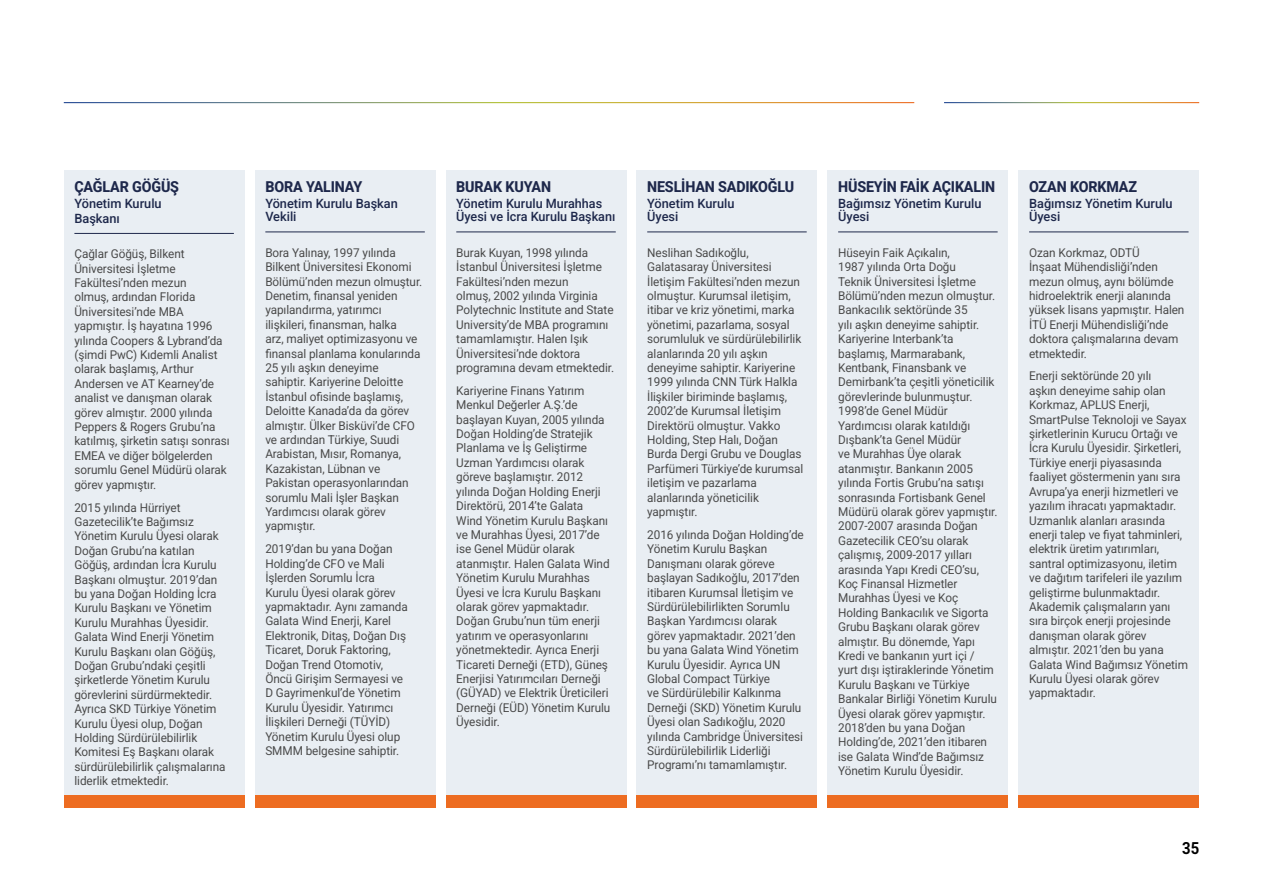
<style>
.page{position:relative;width:1263px;height:893px;background:#fff}
.page>*{position:absolute;margin:0;border:0;box-sizing:border-box;transform-origin:0 0}
.t1{font:700 16.5px "Roboto";color:#000;scale:.9 1}
.t2{font:800 15px "Roboto";letter-spacing:-.01em;color:#1e284b;scale:.95 1}
.t3{font:500 12.75px/13.5px "Roboto";color:#1e284b}
.t4{font:12px/14.4px "Roboto";letter-spacing:-.005em;color:#4a4a4a}
</style>
<div class="page">
<div style="left:255px;top:170px;width:180px;height:636px;background:#e9eef3"></div>
<hr style="left:265px;top:232px;width:160px;height:1px;background:#1e284b">
<div style="left:64px;top:170px;width:180px;height:636px;background:#e9eef3"></div>
<hr style="left:74px;top:233px;width:160px;height:1px;background:#1e284b">
<div style="left:446px;top:170px;width:180px;height:636px;background:#e9eef3"></div>
<hr style="left:456px;top:232px;width:160px;height:1px;background:#1e284b">
<div style="left:637px;top:170px;width:180px;height:631px;background:#e9eef3"></div>
<hr style="left:647px;top:232px;width:160px;height:1px;background:#1e284b">
<div style="left:827px;top:170px;width:181px;height:636px;background:#e9eef3"></div>
<hr style="left:838px;top:232px;width:160px;height:1px;background:#1e284b">
<div style="left:1018px;top:170px;width:181px;height:636px;background:#e9eef3"></div>
<hr style="left:1029px;top:232px;width:159px;height:1px;background:#1e284b">
<div style="left:64px;top:795px;width:180px;height:13px;background:#ed6c21"></div>
<div style="left:255px;top:795px;width:180px;height:13px;background:#ed6c21"></div>
<div style="left:446px;top:795px;width:180px;height:13px;background:#ed6c21"></div>
<div style="left:637px;top:795px;width:180px;height:13px;background:#ed6c21"></div>
<div style="left:827px;top:795px;width:181px;height:13px;background:#ed6c21"></div>
<div style="left:1018px;top:795px;width:181px;height:13px;background:#ed6c21"></div>
<p class="t2" style="left:74px;top:176px;width:112px">ÇAĞLAR GÖĞÜŞ</p>
<p class="t3" style="left:74px;top:195px;width:89px;line-height:15px">Yönetim Kurulu<br>Başkanı</p>
<p class="t4" style="left:74px;top:246px;width:157px">Çağlar Göğüş, Bilkent<br>Üniversitesi İşletme<br>Fakültesi’nden mezun<br>olmuş, ardından Florida<br>Üniversitesi’nde MBA yapmıştır. İş hayatına 1996 yılında Coopers &amp; Lybrand’da (şimdi PwC) Kıdemli Analist olarak başlamış, Arthur<br>Andersen ve AT Kearney’de analist ve danışman olarak görev almıştır. 2000 yılında<br>Peppers &amp; Rogers Grubu’na katılmış, şirketin satışı sonrası<br>EMEA ve diğer bölgelerden sorumlu Genel Müdürü olarak görev yapmıştır.</p>
<p class="t4" style="left:74px;top:500px;width:153px">2015 yılında Hürriyet<br>Gazetecilik’te Bağımsız<br>Yönetim Kurulu Üyesi olarak<br>Doğan Grubu’na katılan<br>Göğüş, ardından İcra Kurulu<br>Başkanı olmuştur. 2019’dan bu yana Doğan Holding İcra<br>Kurulu Başkanı ve Yönetim<br>Kurulu Murahhas Üyesidir.<br>Galata Wind Enerji Yönetim<br>Kurulu Başkanı olan Göğüş,<br>Doğan Grubu’ndaki çeşitli şirketlerde Yönetim Kurulu görevlerini sürdürmektedir.<br>Ayrıca SKD Türkiye Yönetim<br>Kurulu Üyesi olup, Doğan<br>Holding Sürdürülebilirlik<br>Komitesi Eş Başkanı olarak sürdürülebilirlik çalışmalarına liderlik etmektedir.</p>
<p class="t2" style="left:265px;top:176px;width:104px">BORA YALINAY</p>
<p class="t3" style="left:265px;top:196px;width:134px">Yönetim Kurulu Başkan<br>Vekili</p>
<p class="t4" style="left:265px;top:245px;width:159px">Bora Yalınay, 1997 yılında<br>Bilkent Üniversitesi Ekonomi<br>Bölümü’nden mezun olmuştur.<br>Denetim, finansal yeniden yapılandırma, yatırımcı ilişkileri, finansman, halka<br>arz, maliyet optimizasyonu ve finansal planlama konularında<br>25 yılı aşkın deneyime sahiptir. Kariyerine Deloitte<br>İstanbul ofisinde başlamış,<br>Deloitte Kanada’da da görev almıştır. Ülker Bisküvi’de CFO ve ardından Türkiye, Suudi<br>Arabistan, Mısır, Romanya,<br>Kazakistan, Lübnan ve<br>Pakistan operasyonlarından sorumlu Mali İşler Başkan<br>Yardımcısı olarak görev yapmıştır.</p>
<p class="t4" style="left:265px;top:541px;width:144px">2019’dan bu yana Doğan<br>Holding’de CFO ve Mali<br>İşlerden Sorumlu İcra<br>Kurulu Üyesi olarak görev yapmaktadır. Aynı zamanda<br>Galata Wind Enerji, Karel<br>Elektronik, Ditaş, Doğan Dış<br>Ticaret, Doruk Faktoring,<br>Doğan Trend Otomotiv,<br>Öncü Girişim Sermayesi ve<br>D Gayrimenkul’de Yönetim<br>Kurulu Üyesidir. Yatırımcı<br>İlişkileri Derneği (TÜYİD)<br>Yönetim Kurulu Üyesi olup<br>SMMM belgesine sahiptir.</p>
<p class="t2" style="left:456px;top:176px;width:101px">BURAK KUYAN</p>
<p class="t3" style="left:456px;top:196px;width:161px">Yönetim Kurulu Murahhas<br>Üyesi ve İcra Kurulu Başkanı</p>
<p class="t4" style="left:456px;top:245px;width:159px">Burak Kuyan, 1998 yılında<br>İstanbul Üniversitesi İşletme<br>Fakültesi’nden mezun<br>olmuş, 2002 yılında Virginia<br>Polytechnic Institute and State<br>University’de MBA programını tamamlamıştır. Halen Işık<br>Üniversitesi’nde doktora programına devam etmektedir.</p>
<p class="t4" style="left:456px;top:383px;width:156px">Kariyerine Finans Yatırım<br>Menkul Değerler A.Ş.’de başlayan Kuyan, 2005 yılında<br>Doğan Holding’de Stratejik<br>Planlama ve İş Geliştirme<br>Uzman Yardımcısı olarak göreve başlamıştır. 2012 yılında Doğan Holding Enerji<br>Direktörü, 2014’te Galata<br>Wind Yönetim Kurulu Başkanı ve Murahhas Üyesi, 2017’de ise Genel Müdür olarak atanmıştır. Halen Galata Wind<br>Yönetim Kurulu Murahhas<br>Üyesi ve İcra Kurulu Başkanı olarak görev yapmaktadır.<br>Doğan Grubu’nun tüm enerji yatırım ve operasyonlarını yönetmektedir. Ayrıca Enerji<br>Ticareti Derneği (ETD), Güneş<br>Enerjisi Yatırımcıları Derneği (GÜYAD) ve Elektrik Üreticileri<br>Derneği (EÜD) Yönetim Kurulu<br>Üyesidir.</p>
<p class="t2" style="left:647px;top:176px;width:156px">NESLİHAN SADIKOĞLU</p>
<p class="t3" style="left:647px;top:196px;width:89px">Yönetim Kurulu<br>Üyesi</p>
<p class="t4" style="left:647px;top:245px;width:158px">Neslihan Sadıkoğlu,<br>Galatasaray Üniversitesi<br>İletişim Fakültesi’nden mezun olmuştur. Kurumsal iletişim, itibar ve kriz yönetimi, marka yönetimi, pazarlama, sosyal sorumluluk ve sürdürülebilirlik alanlarında 20 yılı aşkın deneyime sahiptir. Kariyerine<br>1999 yılında CNN Türk Halkla<br>İlişkiler biriminde başlamış,<br>2002’de Kurumsal İletişim<br>Direktörü olmuştur. Vakko<br>Holding, Step Halı, Doğan<br>Burda Dergi Grubu ve Douglas<br>Parfümeri Türkiye’de kurumsal iletişim ve pazarlama alanlarında yöneticilik yapmıştır.</p>
<p class="t4" style="left:647px;top:527px;width:158px">2016 yılında Doğan Holding’de<br>Yönetim Kurulu Başkan<br>Danışmanı olarak göreve başlayan Sadıkoğlu, 2017’den itibaren Kurumsal İletişim ve<br>Sürdürülebilirlikten Sorumlu<br>Başkan Yardımcısı olarak görev yapmaktadır. 2021’den bu yana Galata Wind Yönetim<br>Kurulu Üyesidir. Ayrıca UN<br>Global Compact Türkiye<br>ve Sürdürülebilir Kalkınma<br>Derneği (SKD) Yönetim Kurulu<br>Üyesi olan Sadıkoğlu, 2020 yılında Cambridge Üniversitesi<br>Sürdürülebilirlik Liderliği<br>Programı’nı tamamlamıştır.</p>
<p class="t2" style="left:838px;top:176px;width:167px">HÜSEYİN FAİK AÇIKALIN</p>
<p class="t3" style="left:838px;top:196px;width:145px">Bağımsız Yönetim Kurulu<br>Üyesi</p>
<p class="t4" style="left:838px;top:245px;width:161px">Hüseyin Faik Açıkalın,<br>1987 yılında Orta Doğu<br>Teknik Üniversitesi İşletme<br>Bölümü’nden mezun olmuştur.<br>Bankacılık sektöründe 35<br>yılı aşkın deneyime sahiptir.<br>Kariyerine Interbank’ta başlamış, Marmarabank,<br>Kentbank, Finansbank ve<br>Demirbank’ta çeşitli yöneticilik görevlerinde bulunmuştur.<br>1998’de Genel Müdür<br>Yardımcısı olarak katıldığı<br>Dışbank’ta Genel Müdür<br>ve Murahhas Üye olarak atanmıştır. Bankanın 2005 yılında Fortis Grubu’na satışı sonrasında Fortisbank Genel<br>Müdürü olarak görev yapmıştır.<br>2007-2007 arasında Doğan<br>Gazetecilik CEO’su olarak çalışmış, 2009-2017 yılları arasında Yapı Kredi CEO’su,<br>Koç Finansal Hizmetler<br>Murahhas Üyesi ve Koç<br>Holding Bankacılık ve Sigorta<br>Grubu Başkanı olarak görev almıştır. Bu dönemde, Yapı<br>Kredi ve bankanın yurt içi / yurt dışı iştiraklerinde Yönetim<br>Kurulu Başkanı ve Türkiye<br>Bankalar Birliği Yönetim Kurulu<br>Üyesi olarak görev yapmıştır.<br>2018’den bu yana Doğan<br>Holding’de, 2021’den itibaren ise Galata Wind’de Bağımsız<br>Yönetim Kurulu Üyesidir.</p>
<p class="t2" style="left:1029px;top:176px;width:115px">OZAN KORKMAZ</p>
<p class="t3" style="left:1029px;top:196px;width:145px">Bağımsız Yönetim Kurulu<br>Üyesi</p>
<p class="t4" style="left:1029px;top:245px;width:157px">Ozan Korkmaz, ODTÜ<br>İnşaat Mühendisliği’nden mezun olmuş, aynı bölümde hidroelektrik enerji alanında yüksek lisans yapmıştır. Halen<br>İTÜ Enerji Mühendisliği’nde doktora çalışmalarına devam etmektedir.</p>
<p class="t4" style="left:1029px;top:369px;width:160px">Enerji sektöründe 20 yılı<br>aşkın deneyime sahip olan<br>Korkmaz, APLUS Enerji,<br>SmartPulse Teknoloji ve Sayax şirketlerinin Kurucu Ortağı ve<br>İcra Kurulu Üyesidir. Şirketleri,<br>Türkiye enerji piyasasında faaliyet göstermenin yanı sıra<br>Avrupa’ya enerji hizmetleri ve yazılım ihracatı yapmaktadır.<br>Uzmanlık alanları arasında enerji talep ve fiyat tahminleri, elektrik üretim yatırımları, santral optimizasyonu, iletim ve dağıtım tarifeleri ile yazılım geliştirme bulunmaktadır.<br>Akademik çalışmaların yanı sıra birçok enerji projesinde danışman olarak görev almıştır. 2021’den bu yana<br>Galata Wind Bağımsız Yönetim<br>Kurulu Üyesi olarak görev yapmaktadır.</p>
<h1 class="t1" style="left:1182px;top:837px;width:20px">35</h1>
</div>
